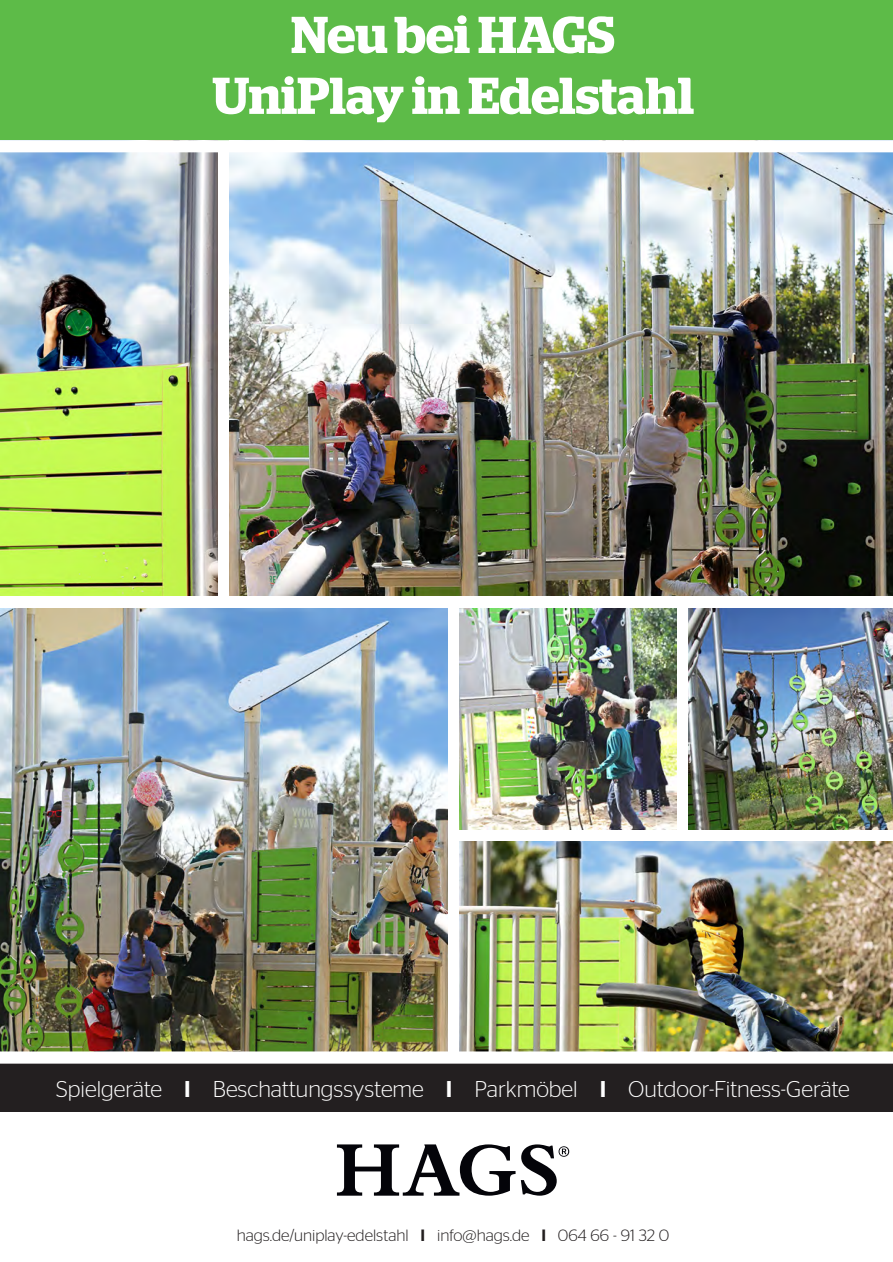
<style>
.page{position:relative;width:893px;height:1262px;background:#fff}
.page>*{position:absolute;margin:0;border:0;box-sizing:border-box;transform-origin:0 0}
.t1{font:600 51.75px/60.9px "Stag";color:#fff;text-align:center}
.t2{font:300 22.8px "Stag Sans";color:#fff}
.t3{font:300 16.35px "Stag Sans";color:#231f20}
.s1{font-weight:500}
</style>
<div class="page">
<div style="left:0;top:0;width:892px;height:140px;background:#5dbb48"></div>
<img style="left:459px;top:842px;width:433px;height:209px">
<img style="left:0;top:608px;width:447px;height:443px">
<img style="left:230px;top:152px;width:662px;height:444px">
<img style="left:0;top:152px;width:217px;height:444px">
<img style="left:688px;top:608px;width:204px;height:221px">
<svg style="left:337px;top:1144px;width:232px;height:51px"></svg>
<div style="left:0;top:1063px;width:892px;height:49px;background:#231f20"></div>
<img style="left:459px;top:608px;width:217px;height:221px">
<h1 class="t1" style="left:212px;top:5px;width:483px">Neu bei HAGS<br>UniPlay in Edelstahl</h1>
<p class="t2" style="left:56px;top:1081px;width:795px">Spielgeräte <span class="s1">I</span> Beschattungssysteme <span class="s1">I</span> Parkmöbel <span class="s1">I</span> Outdoor-Fitness-Geräte</p>
<p class="t3" style="left:237px;top:1229px;width:434px">hags.de/uniplay-edelstahl <span class="s1">I</span> info@hags.de <span class="s1">I</span> 064 66 - 91 32 0</p>
</div>
